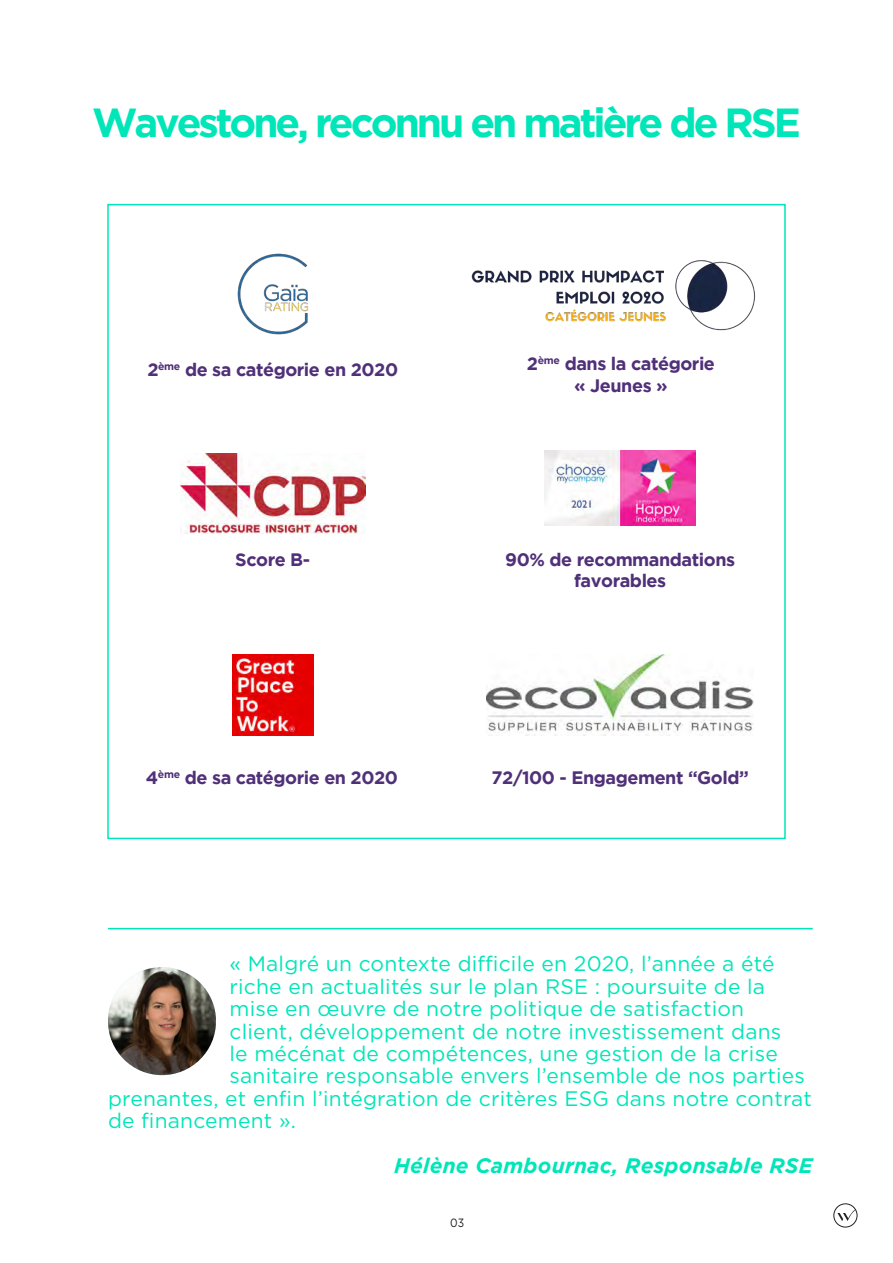
<style>
.page{position:relative;width:893px;height:1263px;background:#fff}
.page>*{position:absolute;margin:0;border:0;box-sizing:border-box;transform-origin:0 0}
.t1{font:700 40.5px "Gotham";letter-spacing:-.075em;color:#00e6b9}
.t2{font:21px "Gotham";letter-spacing:.01em;color:#00e6b9}
.t3{font:italic 700 21px "Gotham";letter-spacing:.01em;color:#00e6b9}
.t4{font:700 18px/21.6px "Gotham";letter-spacing:-.025em;color:#503078;text-align:center}
.t5{font:12px "Gotham";color:#231f20;scale:.88 1}
</style>
<div class="page">
<svg style="left:837px;top:1209px;width:18px;height:12px"></svg>
<div style="left:833px;top:1203px;width:24px;height:24px;border:1px solid #231f20;border-radius:50%"></div>
<hr style="left:108px;top:928px;width:705px;height:1px;background:#00e6b9">
<img style="left:108px;top:967px;width:108px;height:108px;border-radius:54px">
<img style="left:237px;top:253px;width:71px;height:81px">
<img style="left:471px;top:260px;width:285px;height:71px">
<img style="left:180px;top:454px;width:185px;height:79px">
<img style="left:232px;top:654px;width:81px;height:82px">
<img style="left:545px;top:450px;width:151px;height:76px">
<img style="left:487px;top:654px;width:267px;height:82px">
<h1 class="t1" style="left:92px;top:100px;width:710px">Wavestone, reconnu en matière de RSE</h1>
<p class="t4" style="left:147px;top:358px;width:252px">2<sup>ème</sup> de sa catégorie en 2020</p>
<p class="t4" style="left:527px;top:352px;width:190px">2<sup>ème</sup> dans la catégorie « Jeunes »</p>
<p class="t4" style="left:235px;top:548px;width:76px">Score B-</p>
<p class="t4" style="left:505px;top:548px;width:231px">90% de recommandations favorables</p>
<p class="t4" style="left:146px;top:767px;width:254px">4<sup>ème</sup> de sa catégorie en 2020</p>
<p class="t4" style="left:492px;top:767px;width:259px">72/100 - Engagement “Gold”</p>
<p class="t2" style="left:230px;top:950px;width:547px">« Malgré un contexte difficile en 2020, l’année a été</p>
<p class="t2" style="left:230px;top:973px;width:537px">riche en actualités sur le plan RSE : poursuite de la</p>
<p class="t2" style="left:230px;top:995px;width:516px">mise en œuvre de notre politique de satisfaction</p>
<p class="t2" style="left:230px;top:1017px;width:553px">client, développement de notre investissement dans</p>
<p class="t2" style="left:230px;top:1040px;width:550px">le mécénat de compétences, une gestion de la crise</p>
<p class="t2" style="left:230px;top:1062px;width:577px">sanitaire responsable envers l’ensemble de nos parties</p>
<p class="t2" style="left:108px;top:1085px;width:705px">prenantes, et enfin l’intégration de critères ESG dans notre contrat</p>
<p class="t2" style="left:108px;top:1107px;width:190px">de financement ».</p>
<p class="t3" style="left:394px;top:1152px;width:420px">Hélène Cambournac, Responsable RSE</p>
<p class="t5" style="left:450px;top:1215px;width:17px">03</p>
</div>
